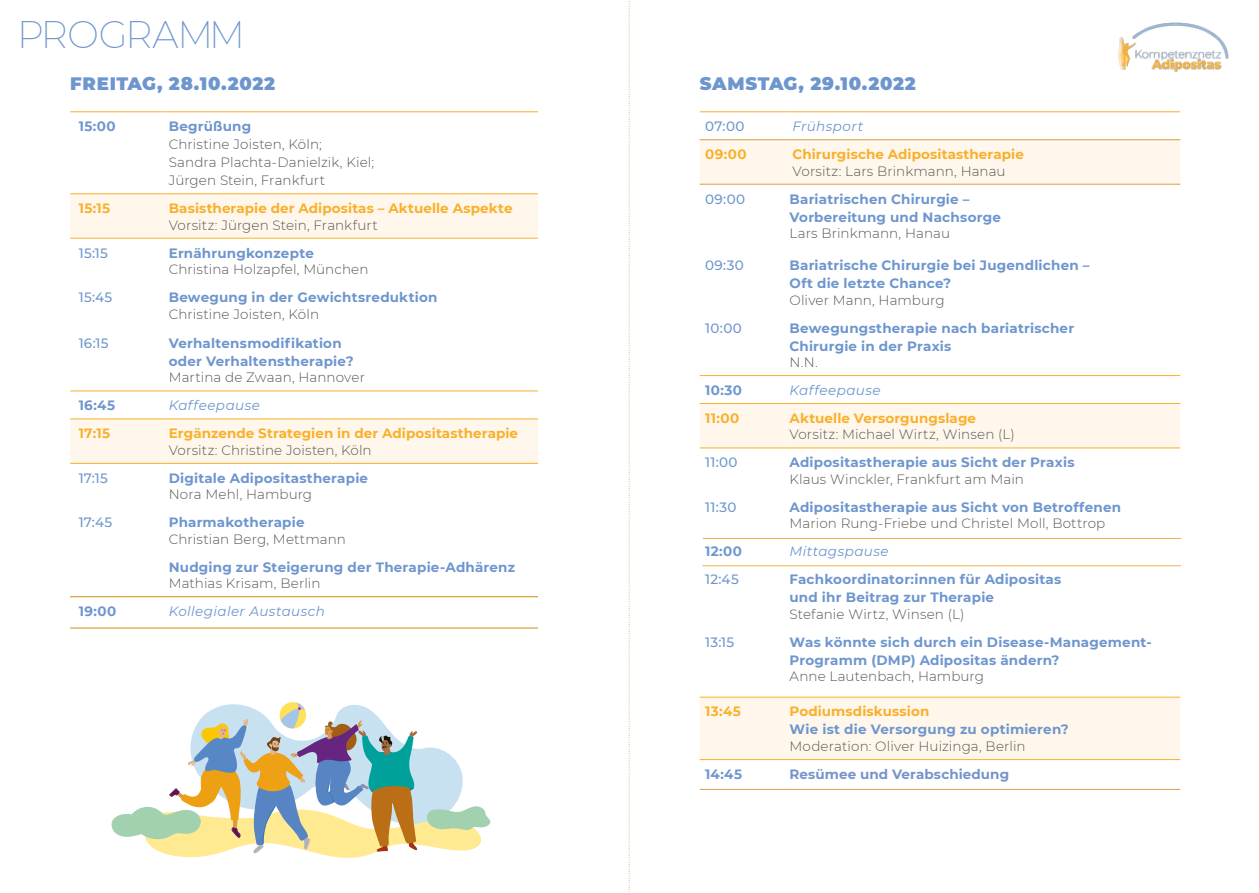
<style>
.page{position:relative;width:1259px;height:893px;background:#fff}
.page>*{position:absolute;margin:0;border:0;box-sizing:border-box;transform-origin:0 0}
.t1{font:200 37.5px "Montserrat";letter-spacing:-.03em;color:#6e96ce}
.t2{font:900 18px "Montserrat";letter-spacing:.04em;color:#6e96ce}
.t3{font:700 13.5px/18px "Montserrat";letter-spacing:.015em;color:#6e96ce}
.t4{font:300 13.5px/18px "Montserrat";letter-spacing:.005em;color:#575756}
.t5{font:700 13.5px "Montserrat";letter-spacing:.005em;color:#f9b02d}
.t6{font:500 13.5px "Montserrat";letter-spacing:.025em;color:#6e96ce}
.t7{font:italic 13.5px "Montserrat";letter-spacing:.03em;color:#6e96ce}
.t8{font:700 13.5px "Montserrat";letter-spacing:.005em;color:#7694c9}
</style>
<div class="page">
<img style="left:1118px;top:22px;width:110px;height:50px">
<svg style="left:111px;top:702px;width:379px;height:156px"></svg>
<svg style="left:629px;top:1px;width:1px;height:892px"></svg>
<svg style="left:699px;top:140px;width:481px;height:619px"></svg>
<hr style="left:699px;top:375px;width:85px;height:1px;background:#f9b02d">
<hr style="left:784px;top:375px;width:396px;height:1px;background:#f9b02d">
<hr style="left:699px;top:403px;width:85px;height:1px;background:#f9b02d">
<hr style="left:784px;top:403px;width:396px;height:1px;background:#f9b02d">
<hr style="left:699px;top:448px;width:85px;height:1px;background:#f9b02d">
<hr style="left:784px;top:448px;width:396px;height:1px;background:#f9b02d">
<hr style="left:699px;top:139px;width:85px;height:1px;background:#db9b49">
<hr style="left:784px;top:139px;width:396px;height:1px;background:#db9b49">
<hr style="left:699px;top:184px;width:85px;height:1px;background:#db9b49">
<hr style="left:784px;top:184px;width:396px;height:1px;background:#db9b49">
<hr style="left:699px;top:789px;width:85px;height:1px;background:#db9b49">
<hr style="left:784px;top:789px;width:396px;height:1px;background:#db9b49">
<hr style="left:699px;top:112px;width:85px;height:1px;background:#f9b02d">
<hr style="left:784px;top:112px;width:396px;height:1px;background:#f9b02d">
<hr style="left:699px;top:697px;width:85px;height:1px;background:#f9b02d">
<hr style="left:784px;top:697px;width:396px;height:1px;background:#f9b02d">
<hr style="left:699px;top:759px;width:85px;height:1px;background:#f9b02d">
<hr style="left:784px;top:759px;width:396px;height:1px;background:#f9b02d">
<div style="left:70px;top:194px;width:468px;height:44px;background:#fff7eb"></div>
<div style="left:70px;top:420px;width:468px;height:43px;background:#fff7eb"></div>
<hr style="left:70px;top:112px;width:90px;height:1px;background:#f9b02d">
<hr style="left:160px;top:112px;width:378px;height:1px;background:#f9b02d">
<hr style="left:70px;top:391px;width:90px;height:1px;background:#f9b02d">
<hr style="left:160px;top:391px;width:378px;height:1px;background:#f9b02d">
<hr style="left:70px;top:419px;width:90px;height:1px;background:#f9b02d">
<hr style="left:160px;top:419px;width:378px;height:1px;background:#f9b02d">
<hr style="left:70px;top:463px;width:90px;height:1px;background:#f9b02d">
<hr style="left:160px;top:463px;width:378px;height:1px;background:#f9b02d">
<hr style="left:70px;top:193px;width:90px;height:1px;background:#f9b02d">
<hr style="left:160px;top:193px;width:378px;height:1px;background:#f9b02d">
<hr style="left:70px;top:238px;width:90px;height:1px;background:#f9b02d">
<hr style="left:160px;top:238px;width:378px;height:1px;background:#f9b02d">
<hr style="left:70px;top:596px;width:90px;height:1px;background:#ce8e09">
<hr style="left:160px;top:596px;width:378px;height:1px;background:#ce8e09">
<hr style="left:70px;top:628px;width:90px;height:1px;background:#ce8e09">
<hr style="left:160px;top:628px;width:378px;height:1px;background:#ce8e09">
<hr style="left:703px;top:538px;width:478px;height:1px;background:#eeb24b">
<hr style="left:702px;top:565px;width:478px;height:1px;background:#eeb24b">
<h1 class="t1" style="left:17px;top:20px;width:229px">PROGRAMM</h1>
<h2 class="t2" style="left:70px;top:77px;width:207px">FREITAG, 28.10.2022</h2>
<p class="t3" style="left:79px;top:118px;width:38px">15:00</p>
<p class="t3" style="left:169px;top:118px;width:84px">Begrüßung</p>
<p class="t4" style="left:169px;top:135px;width:207px">Christine Joisten, Köln;<br>Sandra Plachta-Danielzik, Kiel;<br>Jürgen Stein, Frankfurt</p>
<p class="t5" style="left:79px;top:201px;width:33px">15:15</p>
<p class="t5" style="left:169px;top:201px;width:345px">Basistherapie der Adipositas – Aktuelle Aspekte</p>
<p class="t4" style="left:169px;top:215px;width:211px">Vorsitz: Jürgen Stein, Frankfurt</p>
<p class="t6" style="left:79px;top:245px;width:31px">15:15</p>
<p class="t3" style="left:169px;top:244px;width:147px">Ernährungkonzepte</p>
<p class="t4" style="left:169px;top:260px;width:201px">Christina Holzapfel, München</p>
<p class="t6" style="left:79px;top:289px;width:35px">15:45</p>
<p class="t3" style="left:169px;top:288px;width:270px">Bewegung in der Gewichtsreduktion</p>
<p class="t4" style="left:169px;top:304px;width:152px">Christine Joisten, Köln</p>
<p class="t6" style="left:79px;top:335px;width:31px">16:15</p>
<p class="t3" style="left:169px;top:333px;width:186px">Verhaltensmodifikation oder Verhaltenstherapie?</p>
<p class="t4" style="left:169px;top:368px;width:198px">Martina de Zwaan, Hannover</p>
<p class="t3" style="left:79px;top:397px;width:38px">16:45</p>
<p class="t7" style="left:169px;top:400px;width:93px">Kaffeepause</p>
<p class="t5" style="left:79px;top:426px;width:33px">17:15</p>
<p class="t5" style="left:169px;top:426px;width:351px">Ergänzende Strategien in der Adipositastherapie</p>
<p class="t4" style="left:169px;top:441px;width:204px">Vorsitz: Christine Joisten, Köln</p>
<p class="t6" style="left:79px;top:470px;width:31px">17:15</p>
<p class="t3" style="left:169px;top:469px;width:201px">Digitale Adipositastherapie</p>
<p class="t4" style="left:169px;top:485px;width:145px">Nora Mehl, Hamburg</p>
<p class="t6" style="left:79px;top:515px;width:35px">17:45</p>
<p class="t3" style="left:169px;top:513px;width:137px">Pharmakotherapie</p>
<p class="t4" style="left:169px;top:529px;width:179px">Christian Berg, Mettmann</p>
<p class="t3" style="left:169px;top:558px;width:348px">Nudging zur Steigerung der Therapie-Adhärenz</p>
<p class="t4" style="left:169px;top:574px;width:153px">Mathias Krisam, Berlin</p>
<p class="t3" style="left:79px;top:602px;width:39px">19:00</p>
<p class="t7" style="left:169px;top:606px;width:158px">Kollegialer Austausch</p>
<h2 class="t2" style="left:700px;top:77px;width:217px">SAMSTAG, 29.10.2022</h2>
<p class="t6" style="left:705px;top:119px;width:41px">07:00</p>
<p class="t7" style="left:792px;top:121px;width:72px">Frühsport</p>
<p class="t5" style="left:705px;top:147px;width:43px">09:00</p>
<p class="t5" style="left:792px;top:147px;width:233px">Chirurgische Adipositastherapie</p>
<p class="t4" style="left:792px;top:161px;width:215px">Vorsitz: Lars Brinkmann, Hanau</p>
<p class="t6" style="left:705px;top:191px;width:42px">09:00</p>
<p class="t3" style="left:789px;top:190px;width:213px">Bariatrischen Chirurgie –<br>Vorbereitung und Nachsorge</p>
<p class="t4" style="left:789px;top:224px;width:162px">Lars Brinkmann, Hanau</p>
<p class="t6" style="left:705px;top:257px;width:40px">09:30</p>
<p class="t3" style="left:789px;top:256px;width:301px">Bariatrische Chirurgie bei Jugendlichen –<br>Oft die letzte Chance?</p>
<p class="t4" style="left:789px;top:290px;width:157px">Oliver Mann, Hamburg</p>
<p class="t6" style="left:705px;top:320px;width:38px">10:00</p>
<p class="t3" style="left:789px;top:319px;width:286px">Bewegungstherapie nach bariatrischer<br>Chirurgie in der Praxis</p>
<p class="t4" style="left:789px;top:353px;width:30px">N.N.</p>
<p class="t3" style="left:705px;top:381px;width:38px">10:30</p>
<p class="t7" style="left:789px;top:385px;width:93px">Kaffeepause</p>
<p class="t5" style="left:705px;top:411px;width:36px">11:00</p>
<p class="t5" style="left:789px;top:411px;width:188px">Aktuelle Versorgungslage</p>
<p class="t4" style="left:789px;top:425px;width:227px">Vorsitz: Michael Wirtz, Winsen (L)</p>
<p class="t6" style="left:705px;top:455px;width:34px">11:00</p>
<p class="t3" style="left:789px;top:454px;width:286px">Adipositastherapie aus Sicht der Praxis</p>
<p class="t4" style="left:789px;top:470px;width:236px">Klaus Winckler, Frankfurt am Main</p>
<p class="t6" style="left:705px;top:499px;width:33px">11:30</p>
<p class="t3" style="left:789px;top:498px;width:333px">Adipositastherapie aus Sicht von Betroffenen</p>
<p class="t4" style="left:789px;top:514px;width:317px">Marion Rung-Friebe und Christel Moll, Bottrop</p>
<p class="t3" style="left:705px;top:542px;width:38px">12:00</p>
<p class="t7" style="left:789px;top:546px;width:101px">Mittagspause</p>
<p class="t6" style="left:705px;top:572px;width:35px">12:45</p>
<p class="t3" style="left:789px;top:570px;width:273px">Fachkoordinator:innen für Adipositas und ihr Beitrag zur Therapie</p>
<p class="t4" style="left:789px;top:604px;width:176px">Stefanie Wirtz, Winsen (L)</p>
<p class="t6" style="left:705px;top:634px;width:31px">13:15</p>
<p class="t3" style="left:789px;top:633px;width:363px">Was könnte sich durch ein Disease-Management-<br>Programm (DMP) Adipositas ändern?</p>
<p class="t4" style="left:789px;top:667px;width:196px">Anne Lautenbach, Hamburg</p>
<p class="t5" style="left:705px;top:704px;width:37px">13:45</p>
<p class="t5" style="left:789px;top:704px;width:141px">Podiumsdiskussion</p>
<p class="t3" style="left:789px;top:721px;width:281px">Wie ist die Versorgung zu optimieren?</p>
<p class="t4" style="left:789px;top:737px;width:238px">Moderation: Oliver Huizinga, Berlin</p>
<p class="t3" style="left:705px;top:765px;width:38px">14:45</p>
<p class="t8" style="left:789px;top:767px;width:221px">Resümee und Verabschiedung</p>
</div>
